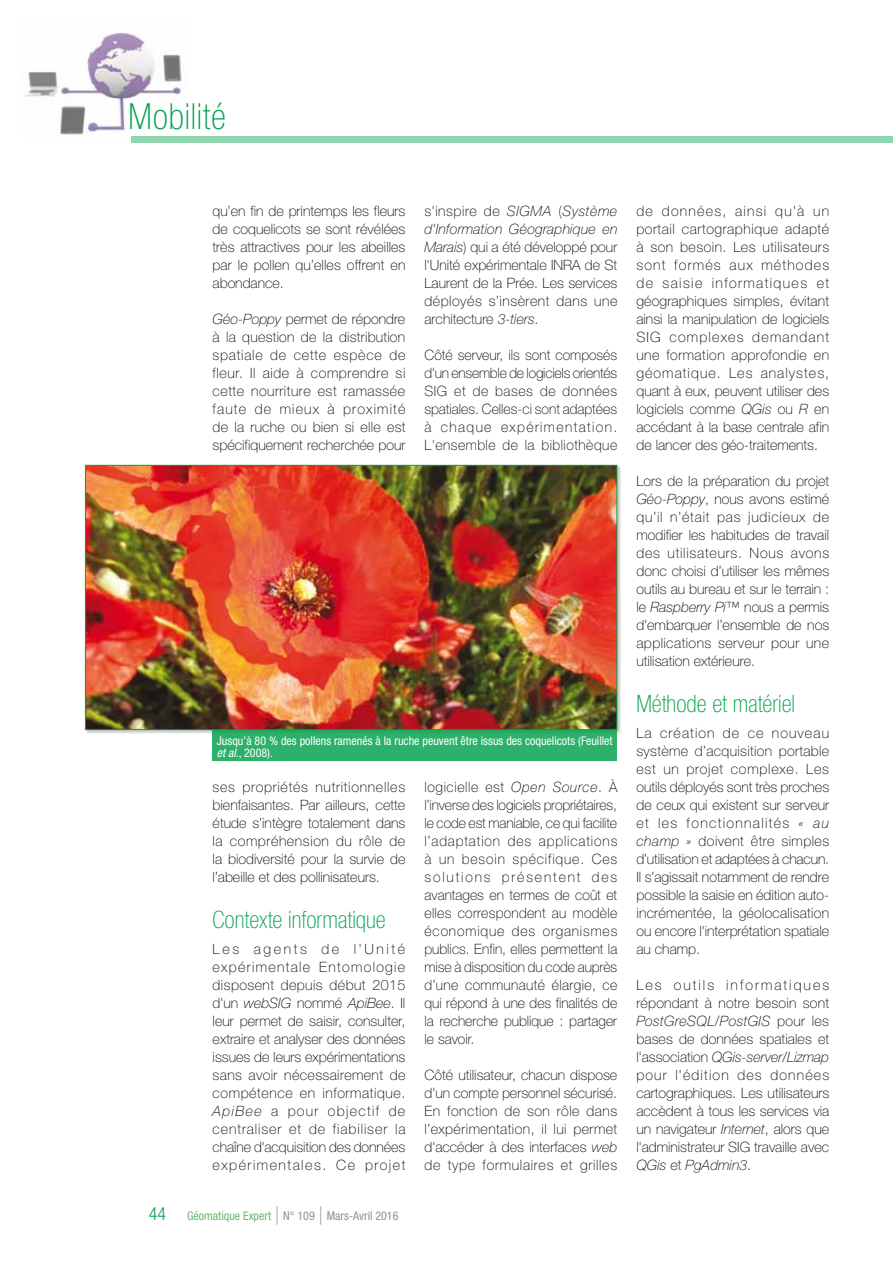
<style>
.page{position:relative;width:893px;height:1263px;background:#fff}
.page>*{position:absolute;margin:0;border:0;box-sizing:border-box;transform-origin:0 0}
.t1{font:100 condensed 36px "Helvetica Neue";letter-spacing:.02em;color:#00a04c}
.t2{font:100 condensed 24px "Helvetica Neue";color:#00a04c}
.t3{font:100 14.25px/18px "Helvetica Neue";color:#000;text-align:justify}
.t4{font:condensed 12px/12px "Helvetica Neue";color:#fff}
.t5{font:condensed 12px "Helvetica Neue";color:#929395}
.s1{font-style:italic}
.s2{font-weight:300;font-size:18px;color:#00a04c}
.s3{color:#6ab776}
</style>
<div class="page">
<img style="left:25px;top:32px;width:157px;height:104px">
<div style="left:131px;top:136px;width:762px;height:6px;background:#8fd5b0"></div>
<img style="left:87px;top:467px;width:528px;height:261px">
<div style="left:85px;top:465px;width:532px;height:265px;border:1px solid #00a04c"></div>
<div style="left:213px;top:730px;width:404px;height:31px;background:#2cb06a"></div>
<h1 class="t1" style="left:129px;top:96px;width:99px">Mobilité</h1>
<p class="t3" style="left:213px;top:202px;width:194px">qu’en fin de printemps les fleurs de coquelicots se sont révélées très attractives pour les abeilles par le pollen qu’elles offrent en abondance.</p>
<p class="t3" style="left:213px;top:310px;width:194px"><span class="s1">Géo-Poppy</span> permet de répondre à la question de la distribution spatiale de cette espèce de fleur. Il aide à comprendre si cette nourriture est ramassée faute de mieux à proximité de la ruche ou bien si elle est spécifiquement recherchée pour</p>
<p class="t3" style="left:424px;top:202px;width:194px">s'inspire de <span class="s1">SIGMA</span> (<span class="s1">Système d'Information Géographique en Marais</span>) qui a été développé pour l'Unité expérimentale INRA de St Laurent de la Prée. Les services déployés s’insèrent dans une architecture <span class="s1">3-tiers</span>.</p>
<p class="t3" style="left:424px;top:346px;width:194px">Côté serveur, ils sont composés d'un ensemble de logiciels orientés SIG et de bases de données spatiales. Celles-ci sont adaptées à chaque expérimentation.<br>L'ensemble de la bibliothèque</p>
<p class="t4" style="left:217px;top:734px;width:397px">Jusqu’à 80 % des pollens ramenés à la ruche peuvent être issus des coquelicots (Feuillet <span class="s1">et al.</span>, 2008).</p>
<p class="t3" style="left:213px;top:778px;width:194px">ses propriétés nutritionnelles bienfaisantes. Par ailleurs, cette étude s’intègre totalement dans la compréhension du rôle de la biodiversité pour la survie de l’abeille et des pollinisateurs.</p>
<h2 class="t2" style="left:213px;top:906px;width:175px">Contexte informatique</h2>
<p class="t3" style="left:213px;top:940px;width:194px">Les agents de l'Unité expérimentale Entomologie disposent depuis début 2015 d'un <span class="s1">webSIG</span> nommé <span class="s1">ApiBee</span>. Il leur permet de saisir, consulter, extraire et analyser des données issues de leurs expérimentations sans avoir nécessairement de compétence en informatique.<br><span class="s1">ApiBee</span> a pour objectif de centraliser et de fiabiliser la chaîne d'acquisition des données expérimentales. Ce projet</p>
<p class="t5" style="left:149px;top:1209px;width:251px"><span class="s2">44</span> <span class="s3">Géomatique Expert</span> N° 109 Mars-Avril 2016</p>
<p class="t3" style="left:424px;top:778px;width:194px">logicielle est <span class="s1">Open Source</span>. À l’inverse des logiciels propriétaires, le code est maniable, ce qui facilite l’adaptation des applications à un besoin spécifique. Ces solutions présentent des avantages en termes de coût et elles correspondent au modèle économique des organismes publics. Enfin, elles permettent la mise à disposition du code auprès d’une communauté élargie, ce qui répond à une des finalités de la recherche publique : partager le savoir.</p>
<p class="t3" style="left:424px;top:1066px;width:194px">Côté utilisateur, chacun dispose d'un compte personnel sécurisé.<br>En fonction de son rôle dans l’expérimentation, il lui permet d'accéder à des interfaces <span class="s1">web </span>de type formulaires et grilles</p>
<p class="t3" style="left:636px;top:202px;width:194px">de données, ainsi qu'à un portail cartographique adapté à son besoin. Les utilisateurs sont formés aux méthodes de saisie informatiques et géographiques simples, évitant ainsi la manipulation de logiciels SIG complexes demandant une formation approfondie en géomatique. Les analystes, quant à eux, peuvent utiliser des logiciels comme <span class="s1">QGis</span> ou <span class="s1">R</span> en accédant à la base centrale afin de lancer des géo-traitements.</p>
<p class="t3" style="left:636px;top:472px;width:194px">Lors de la préparation du projet <span class="s1">Géo-Poppy</span>, nous avons estimé qu’il n’était pas judicieux de modifier les habitudes de travail des utilisateurs. Nous avons donc choisi d’utiliser les mêmes outils au bureau et sur le terrain : le <span class="s1">Raspberry Pi™</span> nous a permis d’embarquer l’ensemble de nos applications serveur pour une utilisation extérieure.</p>
<h2 class="t2" style="left:636px;top:690px;width:160px">Méthode et matériel</h2>
<p class="t3" style="left:636px;top:724px;width:194px">La création de ce nouveau système d’acquisition portable est un projet complexe. Les outils déployés sont très proches de ceux qui existent sur serveur et les fonctionnalités <span class="s1">« au champ »</span> doivent être simples d’utilisation et adaptées à chacun.<br>Il s’agissait notamment de rendre possible la saisie en édition auto&shy;incrémentée, la géolocalisation ou encore l'interprétation spatiale au champ.</p>
<p class="t3" style="left:636px;top:976px;width:194px">Les outils informatiques répondant à notre besoin sont <span class="s1">PostGreSQL</span>/<span class="s1">PostGIS</span> pour les bases de données spatiales et l'association <span class="s1">QGis-server</span>/<span class="s1">Lizmap </span>pour l'édition des données cartographiques. Les utilisateurs accèdent à tous les services via un navigateur <span class="s1">Internet</span>, alors que l'administrateur SIG travaille avec <span class="s1">QGis</span> et <span class="s1">PgAdmin3</span>.</p>
</div>
